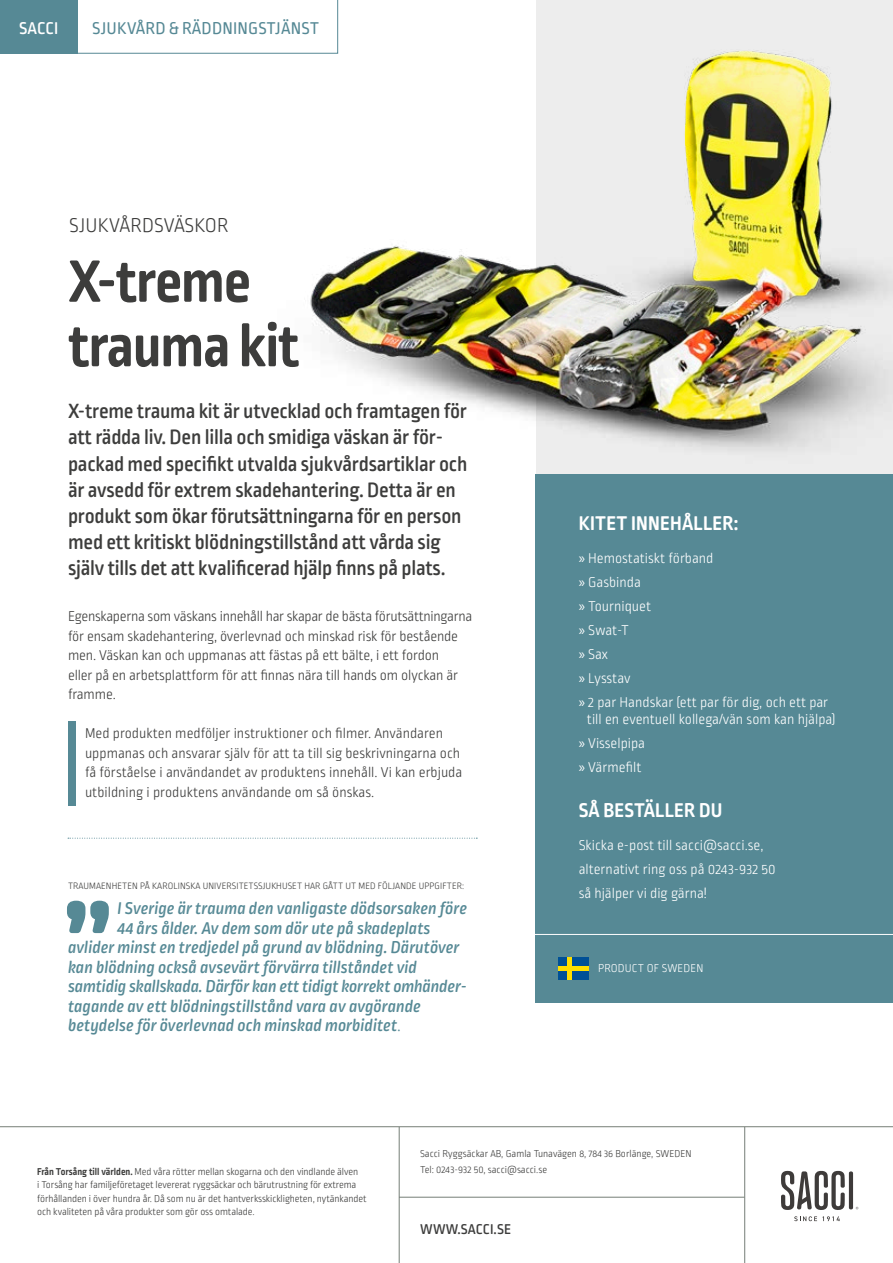
<style>
.page{position:relative;width:893px;height:1263px;background:#fff}
.page>*{position:absolute;margin:0;border:0;box-sizing:border-box;transform-origin:0 0}
.t1{font:700 63px/64.5px "Ropa Soft Pro";letter-spacing:-.02em;color:#3d3d3c}
.t2{font:500 21.75px/26.1px "Ropa Soft Pro";letter-spacing:-.01em;color:#3d3d3c}
.t3{font:700 21px "Ropa Soft Pro";letter-spacing:.01em;color:#fff}
.t4{font:300 21px "Ropa Soft Pro";letter-spacing:.01em;color:#3d3d3c}
.t5{font:italic 500 18px "Ropa Soft Pro";color:#568995}
.t6{font:18px "Ropa Soft Pro";letter-spacing:.01em;color:#568995}
.t7{font:500 18px "Ropa Soft Pro";letter-spacing:.005em;color:#fff}
.t8{font:300 15px/19.5px "Ropa Soft Pro";letter-spacing:-.01em;color:#3d3d3c}
.t9{font:300 15px/24px "Ropa Soft Pro";color:#fff}
.t10{font:500 15px "Ropa Soft Pro";letter-spacing:.01em;color:#3d3d3c}
.t11{font:300 12px "Ropa Soft Pro";letter-spacing:.01em;color:#fff}
.t12{font:300 10.5px/13.5px "Ropa Soft Pro";letter-spacing:-.01em;color:#3d3d3c}
.t13{font:300 9.75px "Ropa Soft Pro";letter-spacing:.01em;color:#3d3d3c}
.s1{font-weight:300;font-style:normal}
.s2{font-family:"Myriad Pro";font-weight:400}
.s3{font-weight:700}
</style>
<div class="page">
<div style="left:536px;top:0;width:357px;height:495px;background:#ededed"></div>
<div style="left:536px;top:474px;width:357px;height:528px;background:#568995"></div>
<svg style="left:67px;top:901px;width:42px;height:32px"></svg>
<svg style="left:77px;top:0;width:261px;height:54px"></svg>
<div style="left:0;top:0;width:77px;height:54px;background:#568995"></div>
<hr style="left:399px;top:1127px;width:1px;height:136px;background:#767e77">
<hr style="left:0;top:1126px;width:893px;height:1px;background:#767e77">
<hr style="left:399px;top:1197px;width:345px;height:1px;background:#767e77">
<hr style="left:744px;top:1127px;width:1px;height:136px;background:#767e77">
<hr style="left:533px;top:934px;width:360px;height:1px;background:#fff">
<svg style="left:781px;top:1171px;width:77px;height:39px"></svg>
<svg style="left:794px;top:1216px;width:46px;height:5px"></svg>
<img style="left:278px;top:25px;width:615px;height:425px">
<svg style="left:68px;top:838px;width:409px;height:1px"></svg>
<div style="left:68px;top:721px;width:8px;height:85px;background:#568995"></div>
<div style="left:558px;top:958px;width:30px;height:22px;background:#005096"></div>
<hr style="left:568px;top:958px;width:4px;height:22px;background:#ffde00">
<hr style="left:558px;top:967px;width:30px;height:4px;background:#ffde00">
<p class="t7" style="left:19px;top:18px;width:41px">SACCI</p>
<p class="t6" style="left:92px;top:18px;width:228px">SJUKVÅRD &amp; RÄDDNINGSTJÄNST</p>
<h3 class="t4" style="left:69px;top:214px;width:161px">SJUKVÅRDSVÄSKOR</h3>
<h1 class="t1" style="left:68px;top:252px;width:233px">X-treme trauma kit</h1>
<p class="t2" style="left:68px;top:399px;width:401px">X-treme trauma kit är utvecklad och framtagen för att rädda liv. Den lilla och smidiga väskan är för&shy;packad med specifikt utvalda sjukvårdsartiklar och är avsedd för extrem skadehantering. Detta är en produkt som ökar förutsättningarna för en person med ett kritiskt blödningstillstånd att vårda sig själv tills det att kvalificerad hjälp finns på plats.</p>
<p class="t8" style="left:68px;top:607px;width:406px">Egenskaperna som väskans innehåll har skapar de bästa förutsättningarna för ensam skadehantering, överlevnad och minskad risk för bestående men. Väskan kan och uppmanas att fästas på ett bälte, i ett fordon<br>eller på en arbetsplattform för att finnas nära till hands om olyckan är framme.</p>
<p class="t8" style="left:85px;top:724px;width:379px">Med produkten medföljer instruktioner och filmer. Användaren uppmanas och ansvarar själv för att ta till sig beskrivningarna och få förståelse i användandet av produktens innehåll. Vi kan erbjuda utbildning i produktens användande om så önskas.</p>
<p class="t13" style="left:68px;top:880px;width:398px">TRAUMAENHETEN PÅ KAROLINSKA UNIVERSITETSSJUKHUSET HAR GÅTT UT MED FÖLJANDE UPPGIFTER:</p>
<p class="t5" style="left:117px;top:898px;width:351px">I Sverige är trauma den vanligaste dödsorsaken före</p>
<p class="t5" style="left:117px;top:917px;width:315px">44 års ålder. Av dem som dör ute på skadeplats</p>
<p class="t5" style="left:68px;top:937px;width:393px">avlider minst en tredjedel på grund av blödning. Därutöver</p>
<p class="t5" style="left:68px;top:956px;width:350px">kan blödning också avsevärt förvärra tillståndet vid</p>
<p class="t5" style="left:68px;top:976px;width:400px">samtidig skallskada. Därför kan ett tidigt korrekt omhänder-</p>
<p class="t5" style="left:68px;top:995px;width:354px">tagande av ett blödningstillstånd vara av avgörande</p>
<p class="t5" style="left:68px;top:1015px;width:334px">betydelse för överlevnad och minskad morbiditet<span class="s1">.</span></p>
<h3 class="t3" style="left:579px;top:512px;width:161px">KITET INNEHÅLLER:</h3>
<p class="t9" style="left:579px;top:547px;width:251px"><span class="s2">»</span> Hemostatiskt förband<br><span class="s2">»</span> Gasbinda<br><span class="s2">»</span> Tourniquet<br><span class="s2">»</span> Swat-T<br><span class="s2">»</span> Sax<br><span class="s2">»</span> Lysstav<br><span class="s2">»</span> 2 par Handskar (ett par för dig, och ett par</p>
<p class="t9" style="left:579px;top:708px;width:258px;text-indent:8px">till en eventuell kollega/vän som kan hjälpa) <span class="s2">»</span> Visselpipa<br><span class="s2">»</span> Värmefilt</p>
<h3 class="t3" style="left:579px;top:798px;width:145px">SÅ BESTÄLLER DU</h3>
<p class="t9" style="left:579px;top:834px;width:198px">Skicka e-post till sacci@sacci.se, alternativt ring oss på 0243-932 50 så hjälper vi dig gärna!</p>
<p class="t11" style="left:598px;top:962px;width:107px">PRODUCT OF SWEDEN</p>
<p class="t12" style="left:37px;top:1165px;width:331px"><span class="s3">Från Torsång till världen.</span> Med våra rötter mellan skogarna och den vindlande älven<br>i Torsång har familjeföretaget levererat ryggsäckar och bärutrustning för extrema förhållanden i över hundra år. Då som nu är det hantverksskickligheten, nytänkandet och kvaliteten på våra produkter som gör oss omtalade.</p>
<p class="t12" style="left:420px;top:1146px;width:273px;line-height:16.5px">Sacci Ryggsäckar AB, Gamla Tunavägen 8, 784 36 Borlänge, SWEDEN<br>Tel: 0243-932 50, sacci@sacci.se</p>
<p class="t10" style="left:420px;top:1221px;width:92px">WWW.SACCI.SE</p>
</div>
